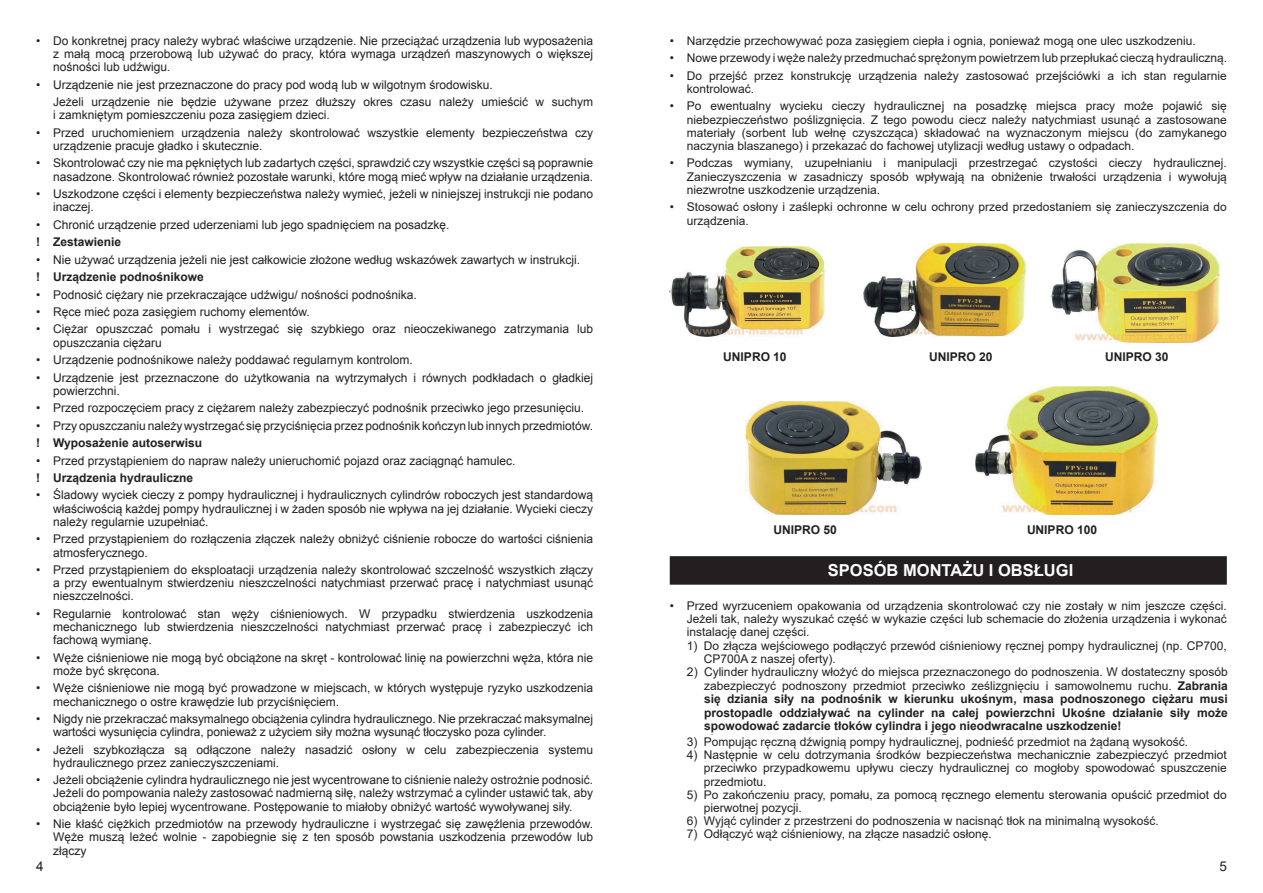
<style>
.page{position:relative;width:1263px;height:893px;background:#fff}
.page>*{position:absolute;margin:0;border:0;box-sizing:border-box;transform-origin:0 0}
.t1{font:700 16.5px "Arial";color:#fff}
.t2{font:13.5px "Arial";color:#231f20}
.t3{font:12px/13.2px "Arial";color:#231f20}
.t4{font:700 12px/13.5px "Arial";color:#231f20}
.s1{font-weight:400}
</style>
<div class="page">
<div style="left:670px;top:556px;width:557px;height:29px;background:#231f20"></div>
<img style="left:670px;top:246px;width:155px;height:91px">
<img style="left:863px;top:243px;width:162px;height:94px">
<img style="left:1051px;top:243px;width:168px;height:100px">
<img style="left:746px;top:402px;width:175px;height:112px">
<img style="left:975px;top:386px;width:183px;height:129px">
<p class="t3" style="left:53px;top:34px;width:541px;text-align:justify;text-indent:-17px">• Do konkretnej pracy należy wybrać właściwe urządzenie. Nie przeciążać urządzenia lub wyposażenia z małą mocą przerobową lub używać do pracy, która wymaga urządzeń maszynowych o większej nośności lub udźwigu.</p>
<p class="t3" style="left:53px;top:76px;width:541px;line-height:17.4px;text-indent:-17px">• Urządzenie nie jest przeznaczone do pracy pod wodą lub w wilgotnym środowisku.<br>Jeżeli urządzenie nie będzie używane przez dłuższy okres czasu należy umieścić w suchym</p>
<p class="t3" style="left:53px;top:109px;width:278px">i zamkniętym pomieszczeniu poza zasięgiem dzieci.</p>
<p class="t3" style="left:53px;top:126px;width:541px;text-indent:-17px">• Przed uruchomieniem urządzenia należy skontrolować wszystkie elementy bezpieczeństwa czy urządzenie pracuje gładko i skutecznie.</p>
<p class="t3" style="left:36px;top:157px;width:559px;text-align:right">• Skontrolować czy nie ma pękniętych lub zadartych części, sprawdzić czy wszystkie części są poprawnie nasadzone. Skontrolować również pozostałe warunki, które mogą mieć wpływ na działanie urządzenia.</p>
<p class="t3" style="left:53px;top:187px;width:541px;text-indent:-17px">• Uszkodzone części i elementy bezpieczeństwa należy wymieć, jeżeli w niniejszej instrukcji nie podano inaczej.</p>
<p class="t3" style="left:36px;top:218px;width:415px">• Chronić urządzenie przed uderzeniami lub jego spadnięciem na posadzkę.</p>
<p class="t4" style="left:36px;top:236px;width:87px">! Zestawienie</p>
<p class="t3" style="left:36px;top:253px;width:545px">• Nie używać urządzenia jeżeli nie jest całkowicie złożone według wskazówek zawartych w instrukcji.</p>
<p class="t4" style="left:36px;top:271px;width:169px">! Urządzenie podnośnikowe</p>
<p class="t3" style="left:36px;top:288px;width:382px">• Podnosić ciężary nie przekraczające udźwigu/ nośności podnośnika.</p>
<p class="t3" style="left:36px;top:305px;width:275px">• Ręce mieć poza zasięgiem ruchomy elementów.</p>
<p class="t3" style="left:53px;top:323px;width:541px;text-indent:-17px">• Ciężar opuszczać pomału i wystrzegać się szybkiego oraz nieoczekiwanego zatrzymania lub opuszczania ciężaru</p>
<p class="t3" style="left:36px;top:353px;width:378px">• Urządzenie podnośnikowe należy poddawać regularnym kontrolom.</p>
<p class="t3" style="left:53px;top:371px;width:541px;text-indent:-17px">• Urządzenie jest przeznaczone do użytkowania na wytrzymałych i równych podkładach o gładkiej powierzchni.</p>
<p class="t3" style="left:36px;top:402px;width:549px">• Przed rozpoczęciem pracy z ciężarem należy zabezpieczyć podnośnik przeciwko jego przesunięciu.</p>
<p class="t3" style="left:36px;top:419px;width:559px">• Przy opuszczaniu należy wystrzegać się przyciśnięcia przez podnośnik kończyn lub innych przedmiotów.</p>
<p class="t4" style="left:36px;top:436px;width:168px">! Wyposażenie autoserwisu</p>
<p class="t3" style="left:36px;top:454px;width:481px">• Przed przystąpieniem do napraw należy unieruchomić pojazd oraz zaciągnąć hamulec.</p>
<p class="t4" style="left:36px;top:471px;width:159px">! Urządzenia hydrauliczne</p>
<p class="t3" style="left:53px;top:489px;width:541px;text-align:justify;text-indent:-17px">• Śladowy wyciek cieczy z pompy hydraulicznej i hydraulicznych cylindrów roboczych jest standardową właściwością każdej pompy hydraulicznej i w żaden sposób nie wpływa na jej działanie. Wycieki cieczy należy regularnie uzupełniać.</p>
<p class="t3" style="left:53px;top:533px;width:541px;text-indent:-17px">• Przed przystąpieniem do rozłączenia złączek należy obniżyć ciśnienie robocze do wartości ciśnienia atmosferycznego.</p>
<p class="t3" style="left:53px;top:563px;width:541px;text-align:justify;text-indent:-17px">• Przed przystąpieniem do eksploatacji urządzenia należy skontrolować szczelność wszystkich złączy a przy ewentualnym stwierdzeniu nieszczelności natychmiast przerwać pracę i natychmiast usunąć nieszczelności.</p>
<p class="t3" style="left:53px;top:607px;width:541px;text-align:justify;text-indent:-17px">• Regularnie kontrolować stan węży ciśnieniowych. W przypadku stwierdzenia uszkodzenia mechanicznego lub stwierdzenia nieszczelności natychmiast przerwać pracę i zabezpieczyć ich fachową wymianę.</p>
<p class="t3" style="left:53px;top:651px;width:541px;text-indent:-17px">• Węże ciśnieniowe nie mogą być obciążone na skręt - kontrolować linię na powierzchni węża, która nie może być skręcona.</p>
<p class="t3" style="left:53px;top:682px;width:541px;text-indent:-17px">• Węże ciśnieniowe nie mogą być prowadzone w miejscach, w których występuje ryzyko uszkodzenia mechanicznego o ostre krawędzie lub przyciśnięciem.</p>
<p class="t3" style="left:53px;top:712px;width:541px;text-indent:-17px">• Nigdy nie przekraczać maksymalnego obciążenia cylindra hydraulicznego. Nie przekraczać maksymalnej wartości wysunięcia cylindra, ponieważ z użyciem siły można wysunąć tłoczysko poza cylinder.</p>
<p class="t3" style="left:53px;top:743px;width:542px;text-indent:-17px">• Jeżeli szybkozłącza są odłączone należy nasadzić osłony w celu zabezpieczenia systemu hydraulicznego przez zanieczyszczeniami.</p>
<p class="t3" style="left:53px;top:774px;width:541px;text-align:justify;text-indent:-17px">• Jeżeli obciążenie cylindra hydraulicznego nie jest wycentrowane to ciśnienie należy ostrożnie podnosić.<br>Jeżeli do pompowania należy zastosować nadmierną siłę, należy wstrzymać a cylinder ustawić tak, aby obciążenie było lepiej wycentrowane. Postępowanie to miałoby obniżyć wartość wywoływanej siły.</p>
<p class="t3" style="left:53px;top:817px;width:541px;text-align:justify;text-indent:-17px">• Nie kłaść ciężkich przedmiotów na przewody hydrauliczne i wystrzegać się zawęźlenia przewodów.<br>Węże muszą leżeć wolnie - zapobiegnie się z ten sposób powstania uszkodzenia przewodów lub złączy</p>
<p class="t2" style="left:36px;top:857px;width:9px">4</p>
<p class="t3" style="left:670px;top:34px;width:527px">• Narzędzie przechowywać poza zasięgiem ciepła i ognia, ponieważ mogą one ulec uszkodzeniu.</p>
<p class="t3" style="left:670px;top:51px;width:559px">• Nowe przewody i węże należy przedmuchać sprężonym powietrzem lub przepłukać cieczą hydrauliczną.</p>
<p class="t3" style="left:687px;top:69px;width:542px;text-indent:-17px">• Do przejść przez konstrukcję urządzenia należy zastosować przejściówki a ich stan regularnie kontrolować.</p>
<p class="t3" style="left:687px;top:100px;width:542px;text-align:justify;text-indent:-17px">• Po ewentualny wycieku cieczy hydraulicznej na posadzkę miejsca pracy może pojawić się niebezpieczeństwo poślizgnięcia. Z tego powodu ciecz należy natychmiast usunąć a zastosowane materiały (sorbent lub wełnę czyszcząca) składować na wyznaczonym miejscu (do zamykanego naczynia blaszanego) i przekazać do fachowej utylizacji według ustawy o odpadach.</p>
<p class="t3" style="left:687px;top:157px;width:542px;text-align:justify;text-indent:-17px">• Podczas wymiany, uzupełnianiu i manipulacji przestrzegać czystości cieczy hydraulicznej.<br>Zanieczyszczenia w zasadniczy sposób wpływają na obniżenie trwałości urządzenia i wywołują niezwrotne uszkodzenie urządzenia.</p>
<p class="t3" style="left:687px;top:200px;width:542px;text-indent:-17px">• Stosować osłony i zaślepki ochronne w celu ochrony przed przedostaniem się zanieczyszczenia do urządzenia.</p>
<p class="t4" style="left:723px;top:350px;width:65px">UNIPRO 10</p>
<p class="t4" style="left:929px;top:350px;width:65px">UNIPRO 20</p>
<p class="t4" style="left:1105px;top:350px;width:65px">UNIPRO 30</p>
<p class="t4" style="left:773px;top:523px;width:65px">UNIPRO 50</p>
<p class="t4" style="left:1027px;top:523px;width:72px">UNIPRO 100</p>
<h1 class="t1" style="left:828px;top:558px;width:247px">SPOSÓB MONTAŻU I OBSŁUGI</h1>
<p class="t3" style="left:687px;top:599px;width:542px;text-align:justify;text-indent:-17px">• Przed wyrzuceniem opakowania od urządzenia skontrolować czy nie zostały w nim jeszcze części.<br>Jeżeli tak, należy wyszukać część w wykazie części lub schemacie do złożenia urządzenia i wykonać instalację danej części.</p>
<p class="t3" style="left:704px;top:639px;width:525px;text-indent:-17px">1) Do złącza wejściowego podłączyć przewód ciśnieniowy ręcznej pompy hydraulicznej (np. CP700,<br>CP700A z naszej oferty).</p>
<p class="t3" style="left:779px;top:678px;width:250px">podnoszony przedmiot przeciwko ześlizgnięciu</p>
<p class="t4" style="left:704px;top:694px;width:513px">Zabrania się dziania siły na podnośnik w kierunku ukośnym, masa podnoszonego ciężaru musi oddziaływać na cylinder w prostokątnym kierunku! Ukośne działanie siły może spowodować zadarcie tłoków cylindra i jego nieodwracalne uszkodzenie!</p>
<p class="t4" style="left:704px;top:665px;width:525px;text-align:justify;text-indent:-17px"><span class="s1">2) Cylinder hydrauliczny włożyć do miejsca przeznaczonego do podnoszenia. W dostateczny sposób zabezpieczyć podnoszony przedmiot przeciwko ześlizgnięciu i samowolnemu ruchu.</span> Zabrania się dziania siły na podnośnik w kierunku ukośnym, masa podnoszonego ciężaru musi prostopadle oddziaływać na cylinder na całej powierzchni Ukośne działanie siły może spowodować zadarcie tłoków cylindra i jego nieodwracalne uszkodzenie!</p>
<p class="t3" style="left:1037px;top:678px;width:116px">samowolnemu ruch .</p>
<p class="t3" style="left:687px;top:735px;width:503px">3) Pompując ręczną dźwignią pompy hydraulicznej, podnieść przedmiot na żądaną wysokość.</p>
<p class="t3" style="left:704px;top:748px;width:525px;text-align:justify;text-indent:-17px">4) Następnie w celu dotrzymania środków bezpieczeństwa mechanicznie zabezpieczyć przedmiot przeciwko przypadkowemu upływu cieczy hydraulicznej co mogłoby spowodować spuszczenie przedmiotu.</p>
<p class="t3" style="left:704px;top:788px;width:525px;text-indent:-17px">5) Po zakończeniu pracy, pomału, za pomocą ręcznego elementu sterowania opuścić przedmiot do pierwotnej pozycji.</p>
<p class="t3" style="left:687px;top:814px;width:473px">6) Wyjąć cylinder z przestrzeni do podnoszenia w nacisnąć tłok na minimalną wysokość.</p>
<p class="t3" style="left:687px;top:827px;width:306px">7) Odłączyć wąż ciśnieniowy, na złącze nasadzić osłonę.</p>
<p class="t2" style="left:1219px;top:857px;width:9px">5</p>
</div>
